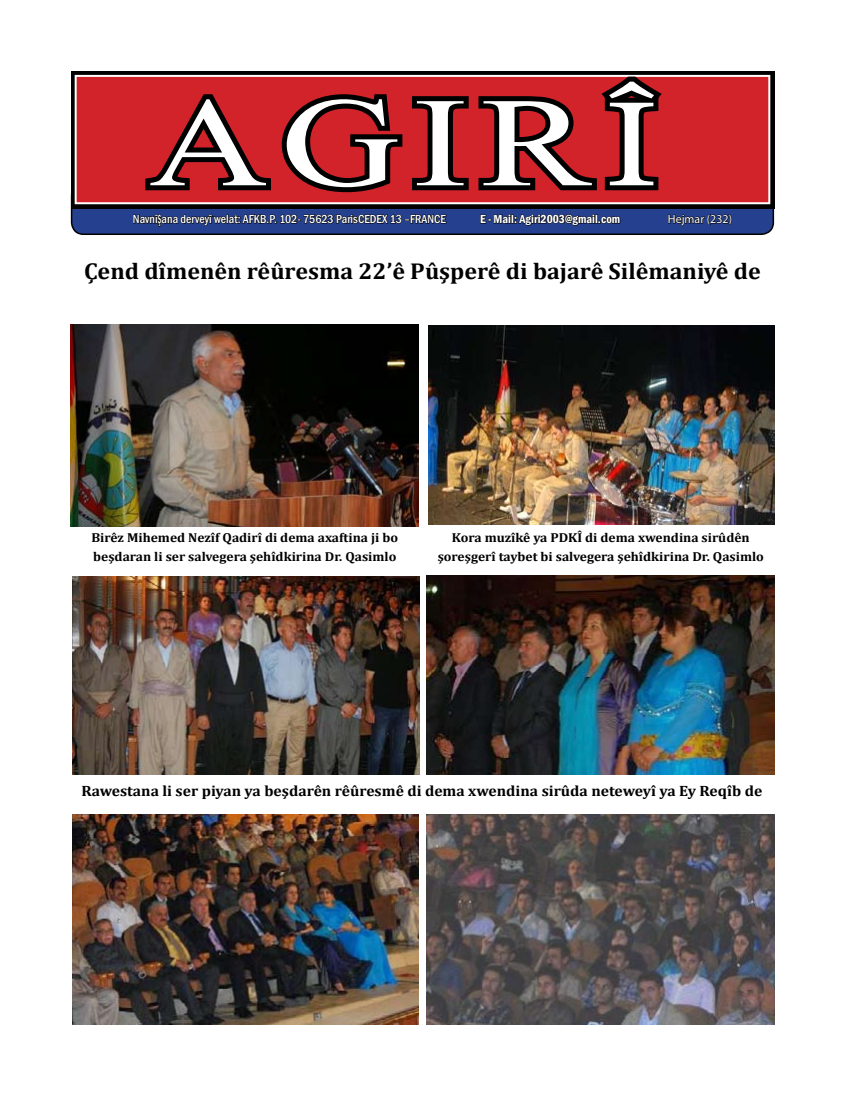
<style>
.page{position:relative;width:845px;height:1095px;background:#fff}
.page>*{position:absolute;margin:0;border:0;box-sizing:border-box;transform-origin:0 0}
.t1{font:126.9px "Frank Ruehl";color:#fff;scale:1.3 1}
.t2{font:700 23px "Cambria";color:#000;scale:1.04 1}
.t3{font:700 15px "Cambria";color:#000;scale:1.04 1}
.t4{font:700 13px/19px "Cambria";color:#000;scale:1.04 1}
.t5{font:500 condensed 12px "Franklin Gothic";color:#fff}
.t6{font:600 condensed 12px "Franklin Gothic";color:#fff}
.t7{font:12px "Myriad Pro";color:#fff}
.s1{font-family:"Minion Pro"}
.s2{font-size:16px}
</style>
<div class="page">
<div style="left:72px;top:184px;width:701px;height:50px;background:#25408f;border-radius:12px"></div>
<div style="left:71px;top:183px;width:703px;height:52px;border:2px solid #000;border-radius:12px"></div>
<svg style="left:133px;top:214px;width:314px;height:13px"></svg>
<svg style="left:480px;top:208px;width:141px;height:18px"></svg>
<svg style="left:668px;top:208px;width:64px;height:18px"></svg>
<div style="left:71px;top:71px;width:703px;height:137px;background:linear-gradient(to right,#000,#000)"></div>
<div style="left:75px;top:75px;width:695px;height:129px;background:#d2232a;border:2px solid #fff"></div>
<svg style="left:140px;top:72px;width:528px;height:121px"></svg>
<img style="left:71px;top:324px;width:347px;height:202px">
<img style="left:72px;top:576px;width:348px;height:198px">
<img style="left:428px;top:325px;width:346px;height:199px">
<img style="left:72px;top:814px;width:346px;height:209px">
<img style="left:427px;top:814px;width:347px;height:209px">
<img style="left:426px;top:575px;width:348px;height:199px">
<h1 class="t1" style="left:149px;top:92px;width:394px">AGIR<span class="s1">Î</span></h1>
<p class="t6" style="left:480px;top:211px;width:142px">E - Mail: Agiri2003@gmail.com</p>
<p class="t7" style="left:668px;top:211px;width:66px">Hejmar (232)</p>
<h2 class="t2" style="left:84px;top:257px;width:652px">Çend dîmenên rêûresma 22’ê Pûşperê di bajarê Silêmaniyê de</h2>
<p class="t5" style="left:133px;top:211px;width:315px">Navnî<span class="s2">ş</span>ana derveyî welat: AFKB.P. 102- 75623 ParisCEDEX 13 –FRANCE</p>
<p class="t4" style="left:91px;top:527px;width:296px">Birêz Mihemed Nezîf Qadirî di dema axaftina ji bo beşdaran li ser salvegera şehîdkirina Dr. Qasimlo</p>
<p class="t4" style="left:438px;top:527px;width:315px;text-align:center">Kora muzîkê ya PDKÎ di dema xwendina sirûdên şoreşgerî taybet bi salvegera şehîdkirina Dr. Qasimlo</p>
<p class="t3" style="left:81px;top:781px;width:656px">Rawestana li ser piyan ya beşdarên rêûresmê di dema xwendina sirûda neteweyî ya Ey Reqîb de</p>
</div>
